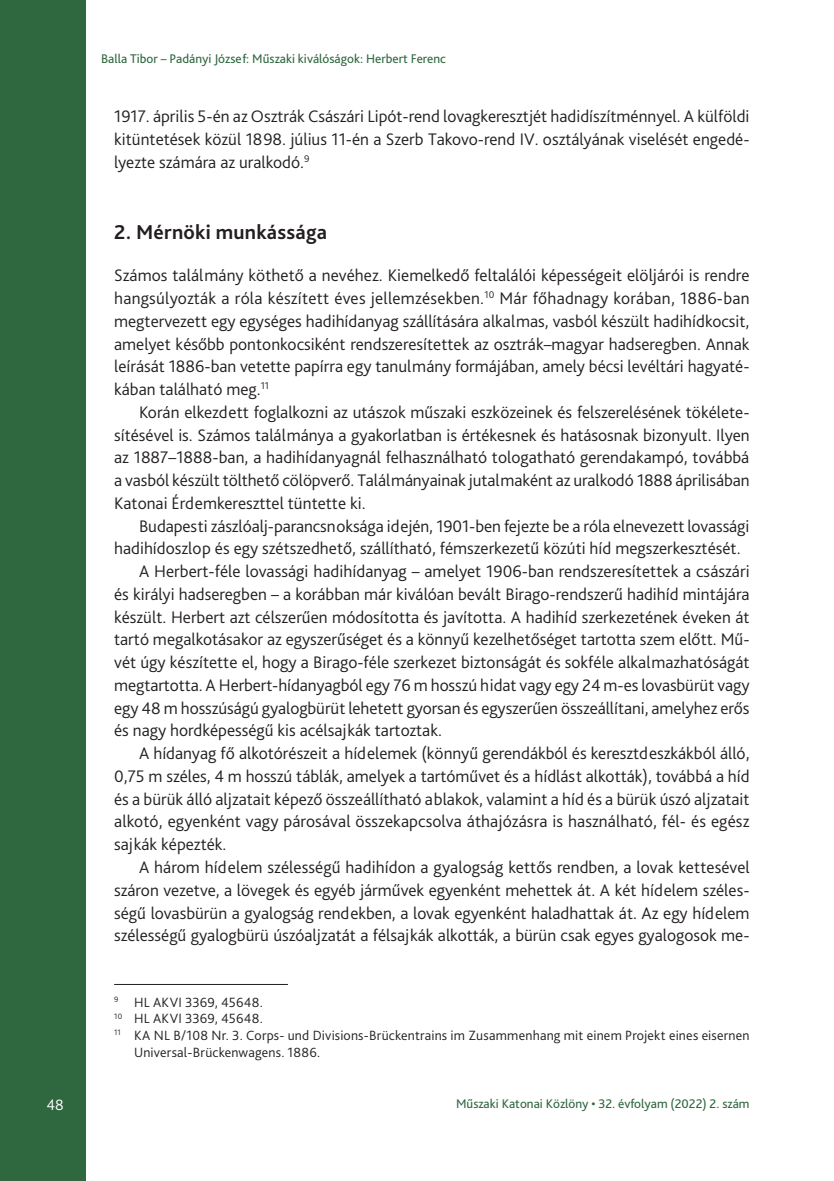
<style>
.page{position:relative;width:834px;height:1181px;background:#fff}
.page>*{position:absolute;margin:0;border:0;box-sizing:border-box;transform-origin:0 0}
.Címsor_1{font:700 21px "Bliss Pro";letter-spacing:.01em;color:#231f20}
.Szöveg{font:300 17.5px/22.8px "Bliss Pro";color:#231f20;text-align:justify}
.Szöveg_1st{font:300 17.5px/22.8px "Bliss Pro";color:#231f20;text-align:justify}
.t1{font:300 15.75px "Bliss Pro";color:#fff}
.Lábjegyzet{font:300 14px/16.8px "Bliss Pro";letter-spacing:.015em;color:#231f20}
.t2{font:13.12px "Bliss Pro";color:#2f673f}
</style>
<div class="page">
<div style="left:0;top:0;width:85px;height:1181px;background:#2f673f"></div>
<hr style="left:114px;top:984px;width:174px;height:1px;background:#231f20">
<p class="t2" style="left:101px;top:50px;width:346px">Balla Tibor – Padányi József: Műszaki kiválóságok: Herbert Ferenc</p>
<p class="Szöveg_1st" style="left:114px;top:104px;width:636px">1917. április 5-én az Osztrák Császári Lipót-rend lovagkeresztjét hadidíszítménnyel. A külföldi kitüntetések közül 1898. július 11-én a Szerb Takovo-rend IV. osztályának viselését engedé&shy;lyezte számára az uralkodó.<sup>9</sup></p>
<p class="Címsor_1" style="left:114px;top:219px;width:214px">2. Mérnöki munkássága</p>
<p class="Szöveg_1st" style="left:114px;top:264px;width:636px">Számos találmány köthető a nevéhez. Kiemelkedő feltalálói képességeit elöljárói is rendre hangsúlyozták a róla készített éves jellemzésekben.<sup>10</sup> Már főhadnagy korában, 1886-ban megtervezett egy egységes hadihídanyag szállítására alkalmas, vasból készült hadihídkocsit, amelyet később pontonkocsiként rendszeresítettek az osztrák–magyar hadseregben. Annak leírását 1886-ban vetette papírra egy tanulmány formájában, amely bécsi levéltári hagyaté&shy;kában található meg.<sup>11</sup></p>
<p class="Szöveg" style="left:114px;top:400px;width:637px;text-indent:25px">Korán elkezdett foglalkozni az utászok műszaki eszközeinek és felszerelésének tökélete&shy;sítésével is. Számos találmánya a gyakorlatban is értékesnek és hatásosnak bizonyult. Ilyen az -1887–1888-ban, a hadihídanyagnál felhasználható tologatható gerendakampó, továbbá a vasból készült tölthető cölöpverő. Találmányainak jutalmaként az uralkodó 1888 áprilisában Katonai Érdemkereszttel tüntette ki.</p>
<p class="Szöveg" style="left:114px;top:514px;width:636px;text-indent:25px">Budapesti zászlóalj-parancsnoksága idején, 1901-ben fejezte be a róla elnevezett lovassági hadihídoszlop és egy szétszedhető, szállítható, fémszerkezetű közúti híd megszerkesztését.</p>
<p class="Szöveg" style="left:114px;top:559px;width:637px;text-indent:25px">A Herbert-féle lovassági hadihídanyag – amelyet 1906-ban rendszeresítettek a császári és királyi hadseregben – a korábban már kiválóan bevált Birago-rendszerű hadihíd mintájára készült. Herbert azt célszerűen módosította és javította. A hadihíd szerkezetének éveken át tartó megalkotásakor az egyszerűséget és a könnyű kezelhetőséget tartotta szem előtt. Mű&shy;vét úgy készítette el, hogy a Birago-féle szerkezet biztonságát és sokféle alkalmazhatóságát megtartotta. A Herbert-hídanyagból egy 76 m hosszú hidat vagy egy 24 m-es lovasbürüt vagy egy 48 m hosszúságú gyalogbürüt lehetett gyorsan és egyszerűen összeállítani, amelyhez erős és nagy hordképességű kis acélsajkák tartoztak.</p>
<p class="Szöveg" style="left:114px;top:741px;width:636px;text-indent:25px">A hídanyag fő alkotórészeit a hídelemek (könnyű gerendákból és keresztdeszkákból álló, 0,75 m széles, 4 m hosszú táblák, amelyek a tartóművet és a hídlást alkották), továbbá a híd és a bürük álló aljzatait képező összeállítható ablakok, valamint a híd és a bürük úszó aljzatait alkotó, egyenként vagy párosával összekapcsolva áthajózásra is használható, fél- és egész sajkák képezték.</p>
<p class="Szöveg" style="left:114px;top:855px;width:637px;text-indent:25px">A három hídelem szélességű hadihídon a gyalogság kettős rendben, a lovak kettesével száron vezetve, a lövegek és egyéb járművek egyenként mehettek át. A két hídelem széles&shy;ségű lovasbürün a gyalogság rendekben, a lovak egyenként haladhattak át. Az egy hídelem szélességű gyalogbürü úszóaljzatát a félsajkák alkották, a bürün csak egyes gyalogosok me-</p>
<p class="Lábjegyzet" style="left:114px;top:993px;width:150px"><sup>9</sup> HL AKVI 3369, 45648.</p>
<p class="Lábjegyzet" style="left:114px;top:1010px;width:150px"><sup>10</sup> HL AKVI 3369, 45648.</p>
<p class="Lábjegyzet" style="left:134px;top:1026px;width:617px;text-indent:-20px"><sup>11</sup> KA NL B/108 Nr. 3. Corps- und Divisions-Brückentrains im Zusammenhang mit einem Projekt eines eisernen<br>Universal-Brückenwagens. 1886.</p>
<p class="t1" style="left:46px;top:1095px;width:19px">48</p>
<p class="t2" style="left:456px;top:1095px;width:295px">Műszaki Katonai Közlöny • 32. évfolyam (2022) 2. szám</p>
</div>
